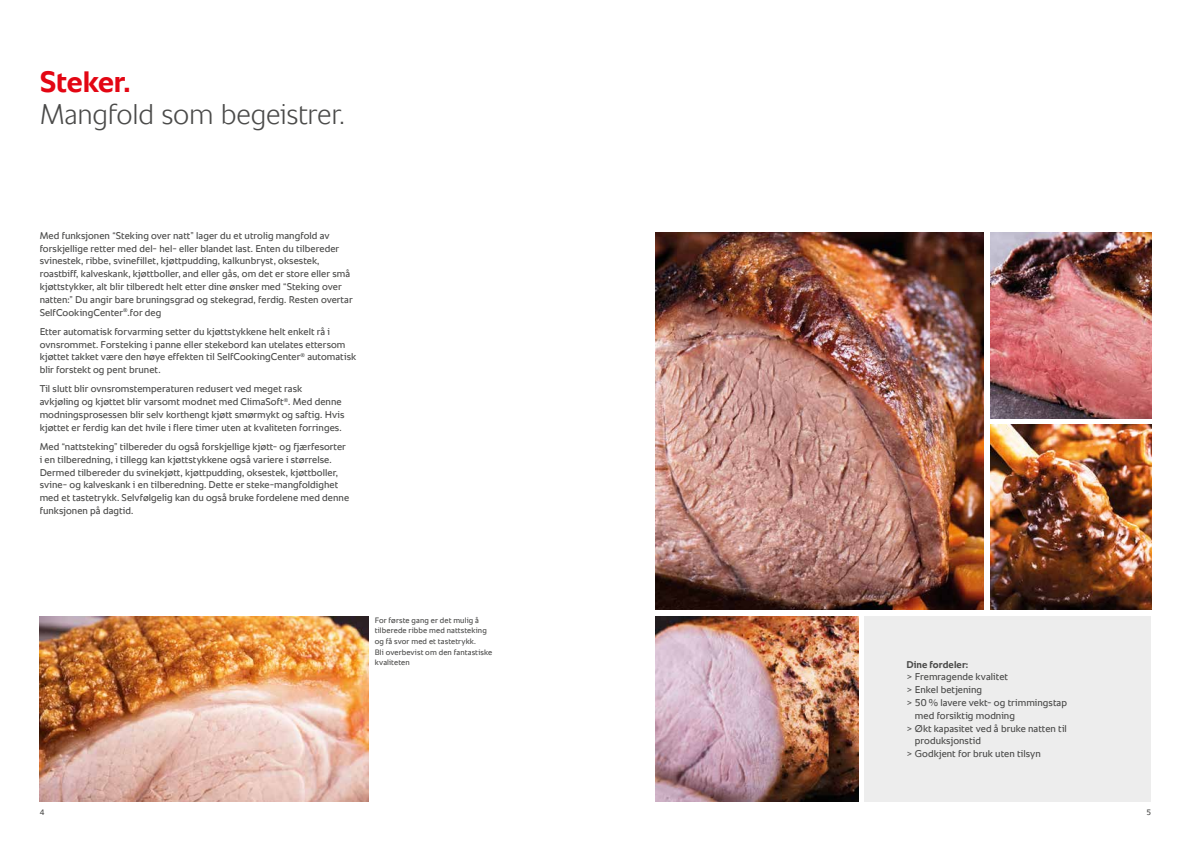
<style>
.page{position:relative;width:1191px;height:842px;background:#fff}
.page>*{position:absolute;margin:0;border:0;box-sizing:border-box;transform-origin:0 0}
.t1{font:700 30px "RATIONAL Sans TT";color:#e30613}
.t2{font:300 29px "RATIONAL Sans TT";letter-spacing:-.01em;color:#4a4a49}
.t3{font:10px/12.8px "RATIONAL Sans TT";letter-spacing:.005em;color:#4a4a49}
.t4{font:700 10px "RATIONAL Sans TT";letter-spacing:.005em;color:#4a4a49}
.t5{font:8px/10.6px "RATIONAL Sans TT";letter-spacing:.015em;color:#4a4a49}
</style>
<div class="page">
<div style="left:864px;top:616px;width:287px;height:186px;background:#ededed"></div>
<img style="left:990px;top:424px;width:161px;height:186px">
<img style="left:990px;top:232px;width:161px;height:186px">
<img style="left:655px;top:232px;width:328px;height:378px">
<img style="left:40px;top:616px;width:328px;height:186px">
<img style="left:655px;top:616px;width:203px;height:186px">
<h1 class="t1" style="left:40px;top:60px;width:92px">Steker.</h1>
<h2 class="t2" style="left:40px;top:93px;width:307px">Mangfold som begeistrer.</h2>
<p class="t3" style="left:40px;top:229px;width:314px">Med funksjonen “Steking over natt” lager du et utrolig mangfold av forskjellige retter med del- hel- eller blandet last. Enten du tilbereder svinestek, ribbe, svinefillet, kjøttpudding, kalkunbryst, oksestek, roastbiff, kalveskank, kjøttboller, and eller gås, om det er store eller små kjøttstykker, alt blir tilberedt helt etter dine ønsker med “Steking over natten:” Du angir bare bruningsgrad og stekegrad, ferdig. Resten overtar SelfCookingCenter<sup>®</sup>.for deg</p>
<p class="t3" style="left:40px;top:325px;width:318px">Etter automatisk forvarming setter du kjøttstykkene helt enkelt rå i ovnsrommet. Forsteking i panne eller stekebord kan utelates ettersom kjøttet takket være den høye effekten til SelfCookingCenter<sup>®</sup> automatisk blir forstekt og pent brunet.</p>
<p class="t3" style="left:40px;top:383px;width:306px">Til slutt blir ovnsromstemperaturen redusert ved meget rask avkjøling og kjøttet blir varsomt modnet med ClimaSoft<sup>®</sup>. Med denne modningsprosessen blir selv korthengt kjøtt smørmykt og saftig. Hvis kjøttet er ferdig kan det hvile i flere timer uten at kvaliteten forringes.</p>
<p class="t3" style="left:40px;top:440px;width:311px">Med “nattsteking” tilbereder du også forskjellige kjøtt- og fjærfesorter i en tilberedning, i tillegg kan kjøttstykkene også variere i størrelse.<br>Dermed tilbereder du svinekjøtt, kjøttpudding, oksestek, kjøttboller, svine- og kalveskank i en tilberedning. Dette er steke-mangfoldighet med et tastetrykk. Selvfølgelig kan du også bruke fordelene med denne funksjonen på dagtid.</p>
<p class="t5" style="left:375px;top:615px;width:119px">For første gang er det mulig å tilberede ribbe med nattsteking og få svor med et tastetrykk.<br>Bli overbevist om den fantastiske kvaliteten</p>
<p class="t4" style="left:906px;top:657px;width:63px">Dine fordeler:</p>
<p class="t3" style="left:906px;top:671px;width:103px">&gt; Fremragende kvalitet</p>
<p class="t3" style="left:906px;top:683px;width:77px">&gt; Enkel betjening</p>
<p class="t3" style="left:906px;top:696px;width:162px">&gt; 50 % lavere vekt- og trimmingstap</p>
<p class="t3" style="left:915px;top:709px;width:102px">med forsiktig modning</p>
<p class="t3" style="left:906px;top:722px;width:162px">&gt; Økt kapasitet ved å bruke natten til</p>
<p class="t3" style="left:915px;top:735px;width:68px">produksjonstid</p>
<p class="t3" style="left:906px;top:747px;width:136px">&gt; Godkjent for bruk uten tilsyn</p>
<p class="t5" style="left:40px;top:807px;width:6px">4</p>
<p class="t5" style="left:1146px;top:807px;width:6px">5</p>
</div>
